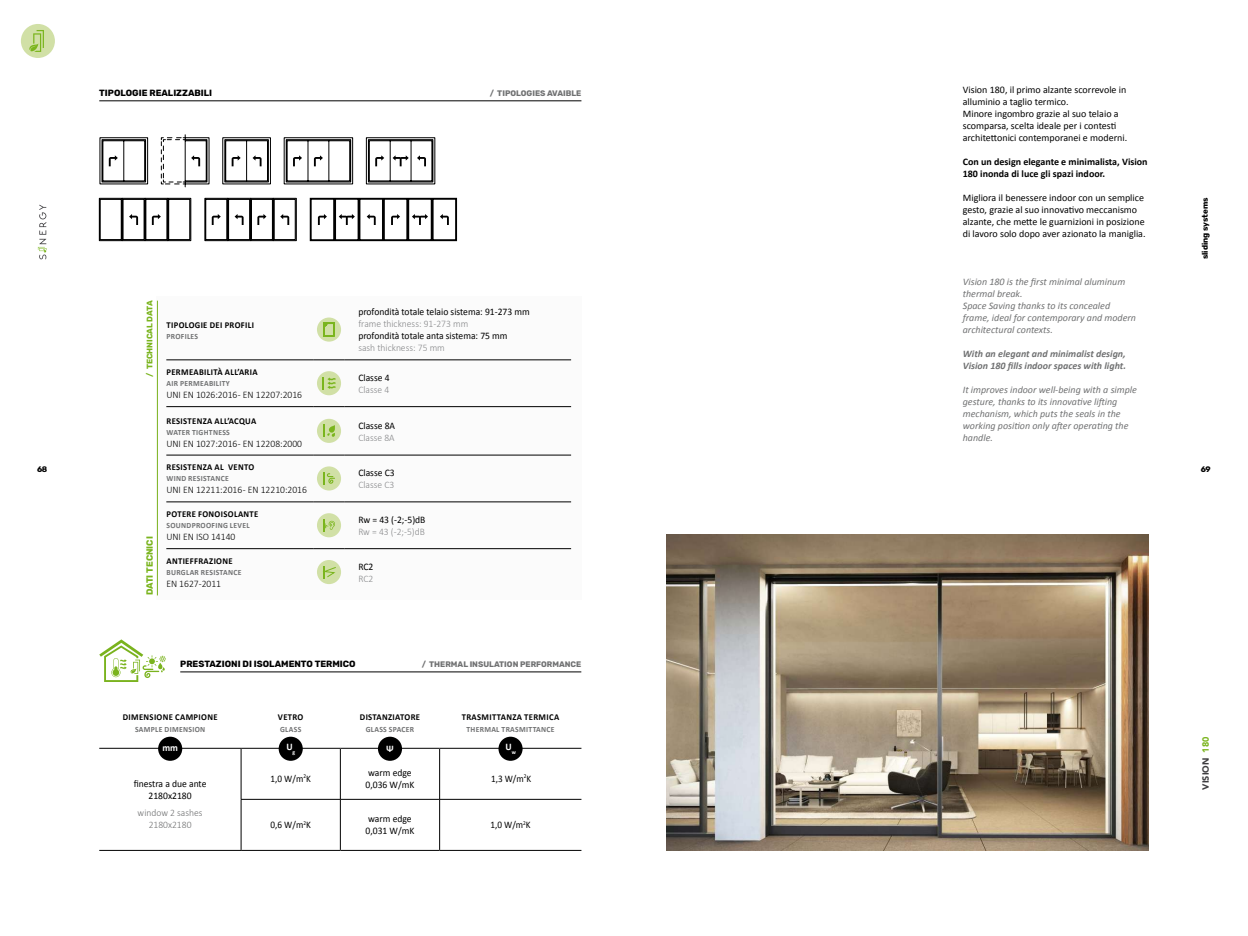
<style>
.page{position:relative;width:1248px;height:936px;background:#fff}
.page>*{position:absolute;margin:0;border:0;box-sizing:border-box;transform-origin:0 0}
.t1{font:10px/12px "Calibri";color:#000}
.t2{font:italic 10px/12px "Calibri";color:#707172}
.t3{font:10px/12px "Calibri";color:#000;scale:.96 1}
.t4{font:300 10px "Calibri";color:#000;scale:.96 1}
.t5{font:300 10px "Calibri";color:#87888a;scale:.96 1}
.t6{font:italic 700 10px/12px "Calibri";color:#707172}
.t7{font:700 10px/12px "Calibri";color:#000}
.t8{font:10px "Calibri";color:#000;scale:.92 1}
.t9{font:300 10px/12px "Calibri";color:#707172;text-align:center;scale:.96 1}
.t10{font:700 10px "Calibri";color:#fff;scale:.96 1}
.t11{font:700 9px "Calibri";letter-spacing:.04em;color:#000;scale:.96 1}
.t12{font:700 9px "Rubik";color:#000}
.t13{font:700 9px "Rubik";color:#7ab41e}
.t14{font:900 9px "Avenir";color:#3e3d40}
.t15{font:700 8px "Calibri";letter-spacing:.04em;color:#707172;scale:.96 1}
.t16{font:700 8px "Rubik";color:#707172}
.t17{font:700 8px "Rubik";color:#000}
.t18{font:700 8px "Rubik";color:#7ab41e}
.t19{font:700 5.8px "Calibri";color:#fff;scale:.96 1}
.s1{color:#7ab51d}
</style>
<div class="page">
<svg style="left:38px;top:205px;width:8px;height:54px"></svg>
<div style="left:21px;top:24px;width:34px;height:34px;background:#d1e0a6;border-radius:50%"></div>
<svg style="left:29px;top:30px;width:15px;height:22px"></svg>
<img style="left:666px;top:534px;width:482px;height:316px">
<div style="left:156px;top:296px;width:425px;height:303px;background:#fbfbfb"></div>
<hr style="left:166px;top:501px;width:148px;height:1px;background:#000">
<hr style="left:314px;top:501px;width:30px;height:1px;background:#000">
<hr style="left:344px;top:501px;width:227px;height:1px;background:#000">
<hr style="left:166px;top:455px;width:148px;height:1px;background:#000">
<hr style="left:314px;top:455px;width:30px;height:1px;background:#000">
<hr style="left:344px;top:455px;width:227px;height:1px;background:#000">
<hr style="left:166px;top:406px;width:148px;height:1px;background:#000">
<hr style="left:314px;top:406px;width:30px;height:1px;background:#000">
<hr style="left:344px;top:406px;width:227px;height:1px;background:#000">
<hr style="left:166px;top:359px;width:148px;height:1px;background:#000">
<hr style="left:314px;top:359px;width:30px;height:1px;background:#000">
<hr style="left:344px;top:359px;width:227px;height:1px;background:#000">
<hr style="left:166px;top:548px;width:148px;height:1px;background:#000">
<hr style="left:314px;top:548px;width:30px;height:1px;background:#000">
<hr style="left:344px;top:548px;width:227px;height:1px;background:#000">
<div style="left:317px;top:317px;width:24px;height:24px;background:#d1e0a6;border-radius:50%"></div>
<svg style="left:323px;top:322px;width:11px;height:14px"></svg>
<div style="left:317px;top:371px;width:24px;height:24px;background:#d1e0a6;border-radius:50%"></div>
<svg style="left:322px;top:377px;width:13px;height:12px"></svg>
<div style="left:317px;top:419px;width:24px;height:24px;background:#d1e0a6;border-radius:50%"></div>
<svg style="left:323px;top:425px;width:12px;height:12px"></svg>
<div style="left:317px;top:466px;width:24px;height:24px;background:#d1e0a6;border-radius:50%"></div>
<svg style="left:323px;top:472px;width:12px;height:12px"></svg>
<div style="left:317px;top:513px;width:24px;height:24px;background:#d1e0a6;border-radius:50%"></div>
<svg style="left:323px;top:519px;width:12px;height:12px"></svg>
<div style="left:317px;top:560px;width:24px;height:24px;background:#d1e0a6;border-radius:50%"></div>
<svg style="left:323px;top:566px;width:13px;height:12px"></svg>
<hr style="left:157px;top:300px;width:1px;height:295px;background:#7ab31e">
<svg style="left:99px;top:135px;width:357px;height:106px"></svg>
<hr style="left:99px;top:747px;width:142px;height:1px;background:#000">
<hr style="left:241px;top:747px;width:99px;height:1px;background:#000">
<hr style="left:340px;top:747px;width:99px;height:1px;background:#000">
<hr style="left:439px;top:747px;width:142px;height:1px;background:#000">
<hr style="left:99px;top:849px;width:142px;height:1px;background:#000">
<hr style="left:241px;top:849px;width:99px;height:1px;background:#000">
<hr style="left:340px;top:849px;width:99px;height:1px;background:#000">
<hr style="left:439px;top:849px;width:142px;height:1px;background:#000">
<hr style="left:241px;top:748px;width:1px;height:51px;background:#000">
<hr style="left:340px;top:748px;width:1px;height:51px;background:#000">
<hr style="left:439px;top:748px;width:1px;height:51px;background:#000">
<hr style="left:241px;top:799px;width:1px;height:50px;background:#000">
<hr style="left:340px;top:799px;width:1px;height:50px;background:#000">
<hr style="left:439px;top:799px;width:1px;height:50px;background:#000">
<hr style="left:241px;top:799px;width:99px;height:1px;background:#000">
<hr style="left:340px;top:799px;width:99px;height:1px;background:#000">
<hr style="left:439px;top:799px;width:142px;height:1px;background:#000">
<div style="left:498px;top:736px;width:24px;height:24px;background:#000;border-radius:50%"></div>
<div style="left:378px;top:736px;width:24px;height:24px;background:#000;border-radius:50%"></div>
<div style="left:279px;top:736px;width:24px;height:24px;background:#000;border-radius:50%"></div>
<div style="left:158px;top:736px;width:24px;height:24px;background:#000;border-radius:50%"></div>
<svg style="left:99px;top:639px;width:67px;height:43px"></svg>
<hr style="left:180px;top:671px;width:401px;height:1px;background:#000">
<hr style="left:99px;top:101px;width:482px;height:1px;background:#000">
<p class="t12" style="left:99px;top:88px;width:114px">TIPOLOGIE REALIZZABILI</p>
<p class="t16" style="left:490px;top:88px;width:93px">/ TIPOLOGIES AVAIBLE</p>
<p class="t18" style="left:145px;top:377px;width:78px;rotate:-90deg">/ TECHNICAL DATA</p>
<p class="t11" style="left:166px;top:319px;width:93px">TIPOLOGIE DEI PROFILI</p>
<p class="t15" style="left:166px;top:331px;width:34px">PROFILES</p>
<p class="t11" style="left:166px;top:366px;width:96px">PERMEABILITÀ ALL’ARIA</p>
<p class="t15" style="left:166px;top:378px;width:68px">AIR PERMEABILITY</p>
<p class="t4" style="left:166px;top:388px;width:143px">UNI EN 1026:2016 - EN 12207:2016</p>
<p class="t11" style="left:166px;top:415px;width:95px">RESISTENZA ALL’ACQUA</p>
<p class="t15" style="left:166px;top:427px;width:68px">WATER TIGHTNESS</p>
<p class="t4" style="left:166px;top:437px;width:143px">UNI EN 1027:2016 - EN 12208:2000</p>
<p class="t3" style="left:358px;top:306px;width:180px">profondità totale telaio sistema: 91-273 mm</p>
<p class="t5" style="left:358px;top:318px;width:116px">frame thickness: 91-273 mm</p>
<p class="t3" style="left:358px;top:330px;width:157px">profondità totale anta sistema: 75 mm</p>
<p class="t5" style="left:358px;top:342px;width:92px">sash thickness: 75 mm</p>
<p class="t3" style="left:358px;top:371px;width:34px">Classe 4</p>
<p class="t5" style="left:358px;top:383px;width:34px">Classe 4</p>
<p class="t3" style="left:358px;top:419px;width:40px">Classe 8A</p>
<p class="t5" style="left:358px;top:431px;width:39px">Classe 8A</p>
<p class="t1" style="left:962px;top:83px;width:166px">Vision 180, il primo alzante scorrevole in alluminio a taglio termico.<br>Minore ingombro grazie al suo telaio a scomparsa, scelta ideale per i contesti architettonici contemporanei e moderni.</p>
<p class="t7" style="left:962px;top:155px;width:186px">Con un design elegante e minimalista, Vision<br>180 inonda di luce gli spazi indoor.</p>
<p class="t1" style="left:962px;top:191px;width:184px">Migliora il benessere indoor con un semplice gesto, grazie al suo innovativo meccanismo alzante, che mette le guarnizioni in posizione di lavoro solo dopo aver azionato la maniglia.</p>
<p class="t2" style="left:962px;top:275px;width:175px">Vision 180 is the first minimal aluminum thermal break.<br>Space Saving thanks to its concealed frame, ideal for contemporary and modern architectural contexts.</p>
<p class="t6" style="left:962px;top:347px;width:165px">With an elegant and minimalist design,<br>Vision 180 fills indoor spaces with light.</p>
<p class="t2" style="left:962px;top:383px;width:176px">It improves indoor well-being with a simple gesture, thanks to its innovative lifting mechanism, which puts the seals in the working position only after operating the handle.</p>
<p class="t17" style="left:1200px;top:259px;width:64px;rotate:-90deg">sliding systems</p>
<p class="t11" style="left:166px;top:461px;width:93px">RESISTENZA AL VENTO</p>
<p class="t15" style="left:166px;top:473px;width:66px">WIND RESISTANCE</p>
<p class="t4" style="left:166px;top:484px;width:148px">UNI EN 12211:2016 - EN 12210:2016</p>
<p class="t17" style="left:37px;top:464px;width:12px">68</p>
<p class="t17" style="left:1200px;top:464px;width:11px">69</p>
<p class="t3" style="left:358px;top:467px;width:39px">Classe C3</p>
<p class="t5" style="left:358px;top:478px;width:39px">Classe C3</p>
<p class="t13" style="left:144px;top:595px;width:61px;rotate:-90deg">DATI TECNICI</p>
<p class="t11" style="left:166px;top:508px;width:97px">POTERE FONOISOLANTE</p>
<p class="t15" style="left:166px;top:520px;width:88px">SOUNDPROOFING LEVEL</p>
<p class="t4" style="left:166px;top:530px;width:73px">UNI EN ISO 14140</p>
<p class="t11" style="left:166px;top:555px;width:70px">ANTIEFFRAZIONE</p>
<p class="t15" style="left:166px;top:567px;width:80px">BURGLAR RESISTANCE</p>
<p class="t4" style="left:166px;top:577px;width:59px">EN 1627-2011</p>
<p class="t3" style="left:358px;top:513px;width:71px">Rw = 43 (-2;-5)dB</p>
<p class="t5" style="left:358px;top:525px;width:71px">Rw = 43 (-2;-5)dB</p>
<p class="t3" style="left:358px;top:560px;width:17px">RC2</p>
<p class="t5" style="left:358px;top:572px;width:17px">RC2</p>
<p class="t12" style="left:180px;top:658px;width:177px">PRESTAZIONI DI ISOLAMENTO TERMICO</p>
<p class="t16" style="left:421px;top:659px;width:161px">/ THERMAL INSULATION PERFORMANCE</p>
<p class="t11" style="left:123px;top:711px;width:100px">DIMENSIONE CAMPIONE</p>
<p class="t11" style="left:278px;top:711px;width:28px">VETRO</p>
<p class="t11" style="left:360px;top:711px;width:64px">DISTANZIATORE</p>
<p class="t11" style="left:462px;top:711px;width:103px">TRASMITTANZA TERMICA</p>
<p class="t15" style="left:135px;top:723px;width:75px">SAMPLE DIMENSION</p>
<p class="t15" style="left:280px;top:723px;width:24px">GLASS</p>
<p class="t15" style="left:365px;top:723px;width:52px">GLASS SPACER</p>
<p class="t15" style="left:466px;top:723px;width:93px">THERMAL TRASMITTANCE</p>
<p class="t10" style="left:162px;top:741px;width:18px">mm</p>
<p class="t3" style="left:134px;top:777px;width:77px;text-align:center">finestra a due ante<br>2180x2180</p>
<p class="t9" style="left:138px;top:806px;width:69px">window 2 sashes<br>2180x2180</p>
<p class="t10" style="left:286px;top:740px;width:8px">U</p>
<p class="t19" style="left:292px;top:747px;width:4px">g</p>
<p class="t10" style="left:386px;top:742px;width:10px">Ψ</p>
<p class="t10" style="left:505px;top:740px;width:8px">U</p>
<p class="t19" style="left:511px;top:747px;width:6px">w</p>
<p class="t8" style="left:270px;top:772px;width:45px">1,0 W/m<sup>2</sup>K</p>
<p class="t3" style="left:365px;top:766px;width:52px">warm edge<br>0,036 W/mK</p>
<p class="t8" style="left:491px;top:772px;width:45px">1,3 W/m<sup>2</sup>K</p>
<p class="t8" style="left:270px;top:818px;width:45px">0,6 W/m<sup>2</sup>K</p>
<p class="t3" style="left:365px;top:813px;width:52px">warm edge<br>0,031 W/mK</p>
<p class="t8" style="left:490px;top:818px;width:45px">1,0 W/m<sup>2</sup>K</p>
<p class="t14" style="left:1197px;top:789px;width:54px;rotate:-90deg">VISION <span class="s1">180</span></p>
</div>
